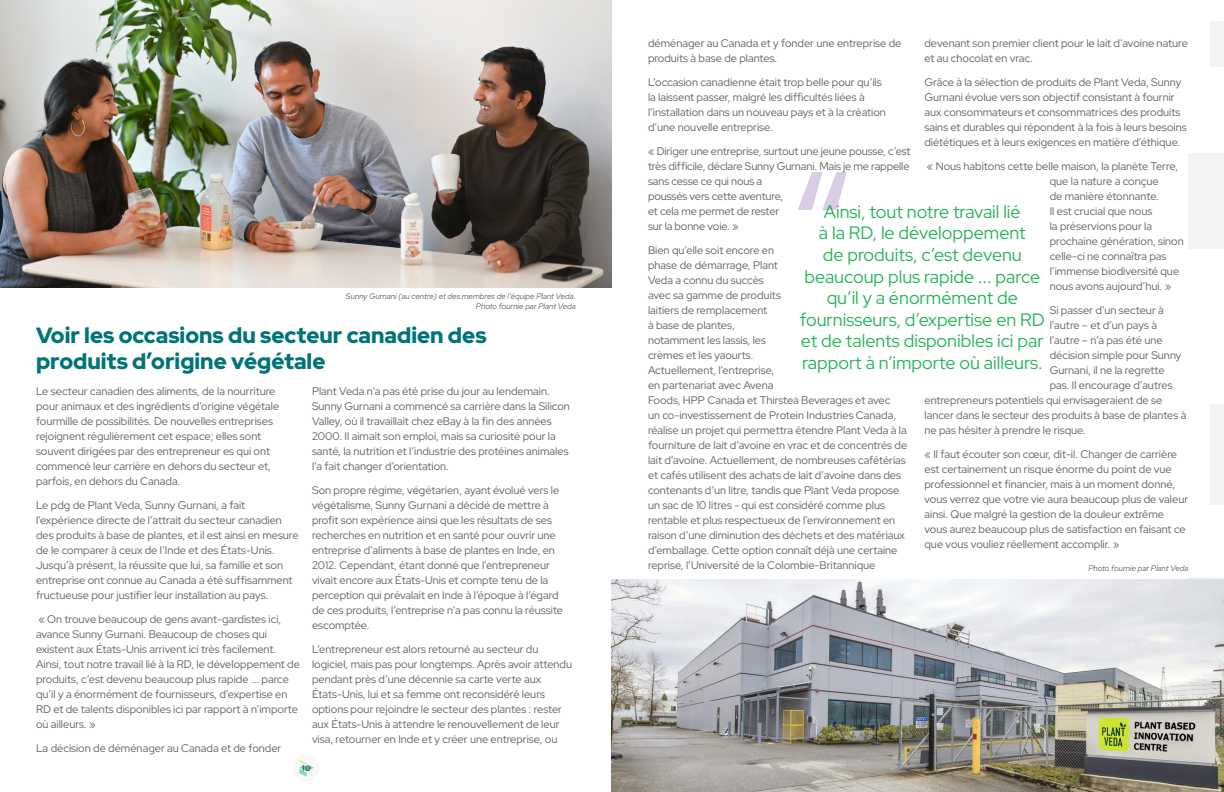
<style>
.page{position:relative;width:1224px;height:792px;background:#fff}
.page>*{position:absolute;margin:0;border:0;box-sizing:border-box;transform-origin:0 0}
.t1{font:180px "Red Hat Display";color:#643695}
.Headline{font:900 22px/26.4px "Red Hat Display";color:#007476}
.Pull_quotes{font:18px/21.6px "Red Hat Display";color:#27b459;text-align:center}
.Body{font:11px/15px "Red Hat Display";color:#666160}
.Cutline{font:italic 8px "Red Hat Display";color:#666160}
.t2{font:8px "Gibson";color:#004d4f}
</style>
<div class="page">
<div style="left:292px;top:754px;width:28px;height:28px;background:#f2f2f2;border-radius:50%"></div>
<svg style="left:299px;top:759px;width:15px;height:18px"></svg>
<div style="left:1188px;top:154px;width:36px;height:95px;background:#f1f3f4"></div>
<div style="left:1210px;top:404px;width:14px;height:101px;background:#f1f3f4"></div>
<div style="left:1188px;top:577px;width:36px;height:61px;background:#f1f3f4"></div>
<div style="left:1210px;top:21px;width:14px;height:46px;background:#f1f3f4"></div>
<img style="left:611px;top:579px;width:613px;height:213px">
<img style="left:0;top:0;width:612px;height:287px">
<p class="Cutline" style="left:346px;top:291px;width:232px">Sunny Gurnani (au centre) et des membres de l’équipe Plant Veda.</p>
<p class="Cutline" style="left:476px;top:301px;width:102px">Photo fournie par Plant Veda</p>
<p class="Headline" style="left:36px;top:321px;width:452px">Voir les occasions du secteur canadien des produits d’origine végétale</p>
<p class="Body" style="left:36px;top:383px;width:245px">Le secteur canadien des aliments, de la nourriture pour animaux et des ingrédients d’origine végétale fourmille de possibilités. De nouvelles entreprises rejoignent régulièrement cet espace; elles sont souvent dirigées par des entrepreneur es qui ont commencé leur carrière en dehors du secteur et, parfois, en dehors du Canada.</p>
<p class="Body" style="left:36px;top:497px;width:264px">Le pdg de Plant Veda, Sunny Gurnani, a fait l’expérience directe de l’attrait du secteur canadien des produits à base de plantes, et il est ainsi en mesure de le comparer à ceux de l’Inde et des États-Unis.<br>Jusqu’à présent, la réussite que lui, sa famille et son entreprise ont connue au Canada a été suffisamment fructueuse pour justifier leur installation au pays.</p>
<p class="Body" style="left:36px;top:611px;width:266px">« On trouve beaucoup de gens avant-gardistes ici, avance Sunny Gurnani. Beaucoup de choses qui existent aux États-Unis arrivent ici très facilement.<br>Ainsi, tout notre travail lié à la RD, le développement de produits, c’est devenu beaucoup plus rapide ... parce qu’il y a énormément de fournisseurs, d’expertise en RD et de talents disponibles ici par rapport à n’importe où ailleurs. »</p>
<p class="Body" style="left:36px;top:740px;width:247px">La décision de déménager au Canada et de fonder</p>
<p class="Body" style="left:312px;top:383px;width:259px">Plant Veda n’a pas été prise du jour au lendemain.<br>Sunny Gurnani a commencé sa carrière dans la Silicon Valley, où il travaillait chez eBay à la fin des années 2000. Il aimait son emploi, mais sa curiosité pour la santé, la nutrition et l’industrie des protéines animales l’a fait changer d’orientation.</p>
<p class="Body" style="left:312px;top:482px;width:253px">Son propre régime, végétarien, ayant évolué vers le végétalisme, Sunny Gurnani a décidé de mettre à profit son expérience ainsi que les résultats de ses recherches en nutrition et en santé pour ouvrir une entreprise d’aliments à base de plantes en Inde, en 2012. Cependant, étant donné que l’entrepreneur vivait encore aux États-Unis et compte tenu de la perception qui prévalait en Inde à l’époque à l’égard de ces produits, l’entreprise n’a pas connu la réussite escomptée.</p>
<p class="Body" style="left:312px;top:641px;width:262px">L’entrepreneur est alors retourné au secteur du logiciel, mais pas pour longtemps. Après avoir attendu pendant près d’une décennie sa carte verte aux États-Unis, lui et sa femme ont reconsidéré leurs options pour rejoindre le secteur des plantes : rester aux États-Unis à attendre le renouvellement de leur visa, retourner en Inde et y créer une entreprise, ou</p>
<p class="t2" style="left:302px;top:764px;width:10px">10</p>
<p class="Body" style="left:648px;top:36px;width:255px">déménager au Canada et y fonder une entreprise de produits à base de plantes.</p>
<p class="Body" style="left:648px;top:75px;width:239px">L’occasion canadienne était trop belle pour qu’ils la laissent passer, malgré les difficultés liées à l’installation dans un nouveau pays et à la création d’une nouvelle entreprise.</p>
<p class="Body" style="left:648px;top:144px;width:264px">« Diriger une entreprise, surtout une jeune pousse, c’est très difficile, déclare Sunny Gurnani. Mais je me rappelle sans cesse ce qui nous a<br>poussés vers cette aventure,<br>et cela me permet de rester<br>sur la bonne voie. »</p>
<p class="Body" style="left:648px;top:243px;width:261px">Bien qu’elle soit encore en<br>phase de démarrage, Plant<br>Veda a connu du succès<br>avec sa gamme de produits<br>laitiers de remplacement<br>à base de plantes,<br>notamment les lassis, les<br>crèmes et les yaourts.<br>Actuellement, l’entreprise,<br>en partenariat avec Avena<br>Foods, HPP Canada et Thirstea Beverages et avec<br>un co-investissement de Protein Industries Canada, réalise un projet qui permettra étendre Plant Veda à la fourniture de lait d’avoine en vrac et de concentrés de lait d’avoine. Actuellement, de nombreuses cafétérias et cafés utilisent des achats de lait d’avoine dans des contenants d’un litre, tandis que Plant Veda propose un sac de 10 litres - qui est considéré comme plus rentable et plus respectueux de l’environnement en raison d’une diminution des déchets et des matériaux d’emballage. Cette option connaît déjà une certaine reprise, l’Université de la Colombie-Britannique</p>
<p class="Body" style="left:924px;top:36px;width:265px">devenant son premier client pour le lait d’avoine nature et au chocolat en vrac.</p>
<p class="Body" style="left:924px;top:75px;width:264px">Grâce à la sélection de produits de Plant Veda, Sunny Gurnani évolue vers son objectif consistant à fournir aux consommateurs et consommatrices des produits sains et durables qui répondent à la fois à leurs besoins diététiques et à leurs exigences en matière d’éthique.</p>
<p class="Body" style="left:1050px;top:159px;width:136px;text-indent:-123px">« Nous habitons cette belle maison, la planète Terre, que la nature a conçue<br>de manière étonnante.<br>Il est crucial que nous<br>la préservions pour la prochaine génération, sinon celle-ci ne connaîtra pas l’immense biodiversité que nous avons aujourd’hui. »</p>
<p class="Body" style="left:1050px;top:303px;width:116px">Si passer d’un secteur à</p>
<p class="Body" style="left:1050px;top:318px;width:109px">l’autre – et d’un pays à</p>
<p class="Body" style="left:1050px;top:333px;width:114px">l’autre – n’a pas été une</p>
<p class="Body" style="left:1050px;top:348px;width:133px">décision simple pour Sunny</p>
<p class="Body" style="left:1050px;top:363px;width:116px">Gurnani, il ne la regrette</p>
<p class="Body" style="left:1050px;top:378px;width:124px">pas. Il encourage d’autres</p>
<p class="Body" style="left:924px;top:393px;width:239px">entrepreneurs potentiels qui envisageraient de se</p>
<p class="Body" style="left:924px;top:408px;width:264px">lancer dans le secteur des produits à base de plantes à</p>
<p class="Body" style="left:924px;top:423px;width:163px">ne pas hésiter à prendre le risque.</p>
<p class="Body" style="left:924px;top:447px;width:265px">« Il faut écouter son cœur, dit-il. Changer de carrière est certainement un risque énorme du point de vue professionnel et financier, mais à un moment donné, vous verrez que votre vie aura beaucoup plus de valeur ainsi. Que malgré la gestion de la douleur extrême vous aurez beaucoup plus de satisfaction en faisant ce que vous vouliez réellement accomplir. »</p>
<h1 class="t1" style="left:786px;top:121px;width:71px">“</h1>
<p class="Pull_quotes" style="left:800px;top:200px;width:246px">Ainsi, tout notre travail lié<br>à la RD, le développement<br>de produits, c’est devenu beaucoup plus rapide ... parce qu’il y a énormément de fournisseurs, d’expertise en RD et de talents disponibles ici par rapport à n’importe où ailleurs.</p>
<p class="Cutline" style="left:1088px;top:562px;width:102px">Photo fournie par Plant Veda</p>
</div>
